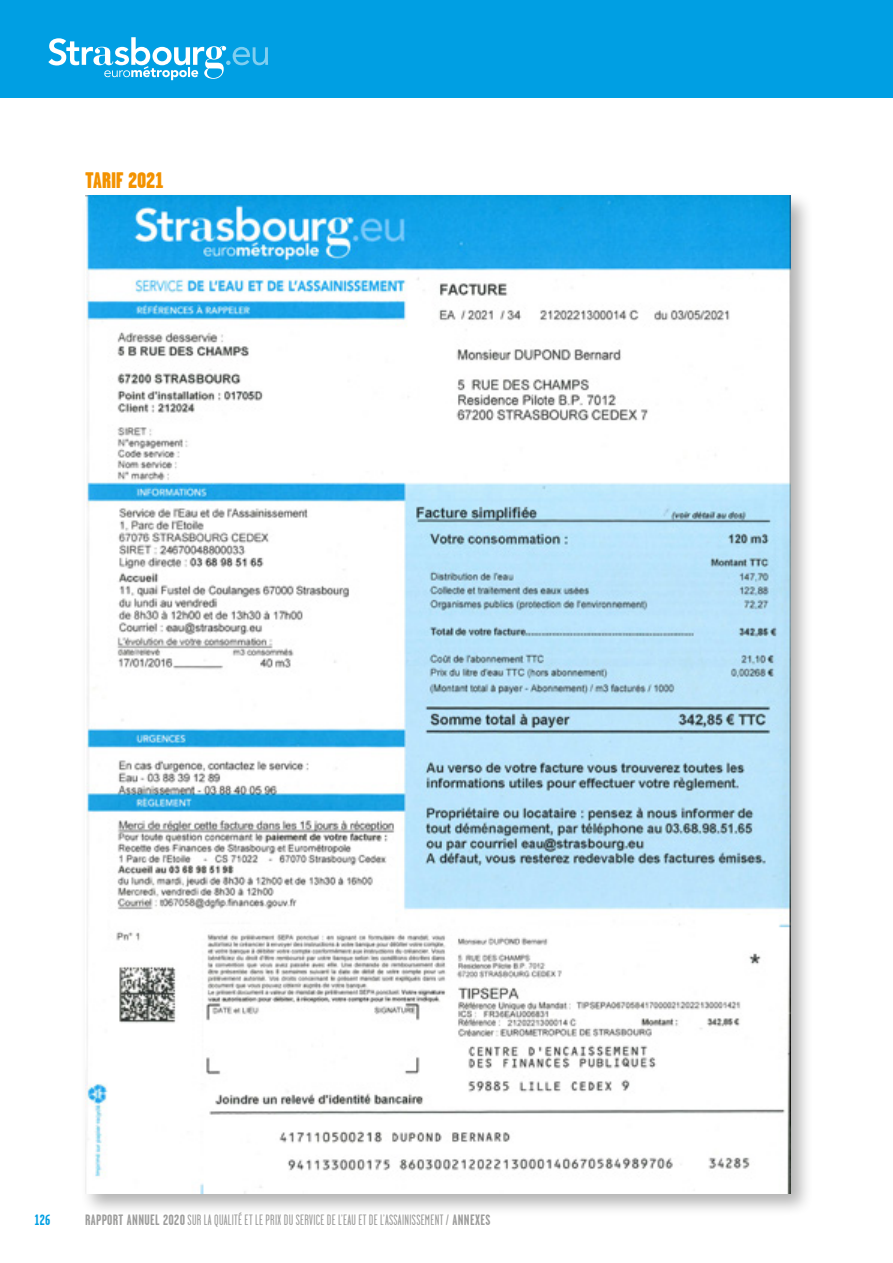
<style>
.page{position:relative;width:893px;height:1263px;background:#fff}
.page>*{position:absolute;margin:0;border:0;box-sizing:border-box;transform-origin:0 0}
.t1{font:900 22.5px "Garage Gothic";letter-spacing:-.005em;color:#f39200}
.t2{font:15px "Garage Gothic";letter-spacing:.02em;color:#9d9d9c}
.t3{font:700 15px "Garage Gothic";color:#009fe3}
.s1{font-weight:700}
</style>
<div class="page">
<div style="left:80px;top:190px;width:733px;height:1026px;background:#000;opacity:.3"></div>
<img style="left:85px;top:196px;width:706px;height:998px">
<div style="left:0;top:0;width:893px;height:98px;background:#009fe3"></div>
<svg style="left:48px;top:37px;width:220px;height:43px"></svg>
<h1 class="t1" style="left:85px;top:168px;width:80px">TARIF 2021</h1>
<p class="t3" style="left:35px;top:1212px;width:17px">126</p>
<p class="t2" style="left:85px;top:1212px;width:407px"><span class="s1">RAPPORT ANNUEL 2020</span> SUR LA QUALITÉ ET LE PRIX DU SERVICE DE L’EAU ET DE L’ASSAINISSEMENT / <span class="s1">ANNEXES</span></p>
</div>
